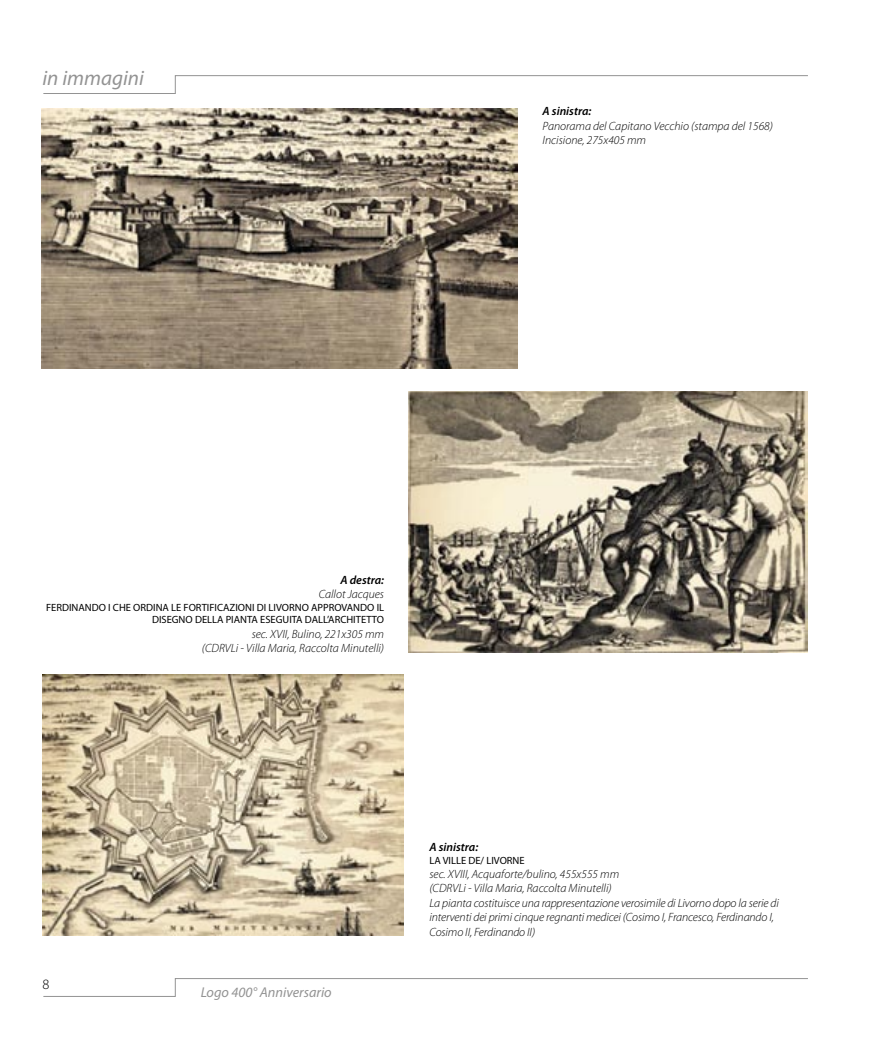
<style>
.page{position:relative;width:893px;height:1042px;background:#fff}
.page>*{position:absolute;margin:0;border:0;box-sizing:border-box;transform-origin:0 0}
.t1{font:italic 21px "Myriad Pro";color:#939393}
.t2{font:italic 14.25px "Myriad Pro";color:#939393}
.t3{font:300 14.25px "Myriad Pro";color:#000}
.nota_a_lato{font:italic 300 12px/14.4px "Myriad Pro";color:#000}
.t4{font:italic 600 12px "Myriad Pro";color:#000}
.titolo{font:10.5px/12.6px "Myriad Pro";color:#000;text-align:right}
</style>
<div class="page">
<svg style="left:43px;top:75px;width:765px;height:19px"></svg>
<svg style="left:43px;top:978px;width:765px;height:19px"></svg>
<img style="left:42px;top:108px;width:475px;height:261px">
<img style="left:409px;top:391px;width:399px;height:261px">
<img style="left:43px;top:674px;width:361px;height:261px">
<p class="t1" style="left:43px;top:67px;width:103px">in immagini</p>
<p class="t4" style="left:543px;top:105px;width:50px">A sinistra:</p>
<p class="nota_a_lato" style="left:543px;top:119px;width:232px">Panorama del Capitano Vecchio (stampa del 1568)</p>
<p class="nota_a_lato" style="left:543px;top:133px;width:105px">Incisione, 275x405 mm</p>
<p class="t4" style="left:340px;top:573px;width:45px">A destra:</p>
<p class="nota_a_lato" style="left:319px;top:587px;width:67px">Callot Jacques</p>
<p class="titolo" style="left:46px;top:601px;width:339px">FERDINANDO I CHE ORDINA LE FORTIFICAZIONI DI LIVORNO APPROVANDO IL<br>DISEGNO DELLA PIANTA ESEGUITA DALL’ARCHITETTO</p>
<p class="nota_a_lato" style="left:252px;top:627px;width:134px">sec. XVII, Bulino, 221x305 mm</p>
<p class="nota_a_lato" style="left:202px;top:641px;width:184px">(CDRVLi - Villa Maria, Raccolta Minutelli)</p>
<p class="t3" style="left:43px;top:976px;width:8px">8</p>
<p class="t2" style="left:201px;top:985px;width:133px">Logo 400° Anniversario</p>
<p class="t4" style="left:429px;top:840px;width:50px">A sinistra:</p>
<p class="titolo" style="left:429px;top:854px;width:97px">LA VILLE DE/ LIVORNE</p>
<p class="nota_a_lato" style="left:429px;top:867px;width:191px">sec. XVIII, Acquaforte/bulino, 455x555 mm</p>
<p class="nota_a_lato" style="left:429px;top:881px;width:184px">(CDRVLi - Villa Maria, Raccolta Minutelli)</p>
<p class="nota_a_lato" style="left:429px;top:896px;width:351px">La pianta costituisce una rappresentazione verosimile di Livorno dopo la serie di interventi dei primi cinque regnanti medicei (Cosimo I, Francesco, Ferdinando I,<br>Cosimo II, Ferdinando II)</p>
</div>
